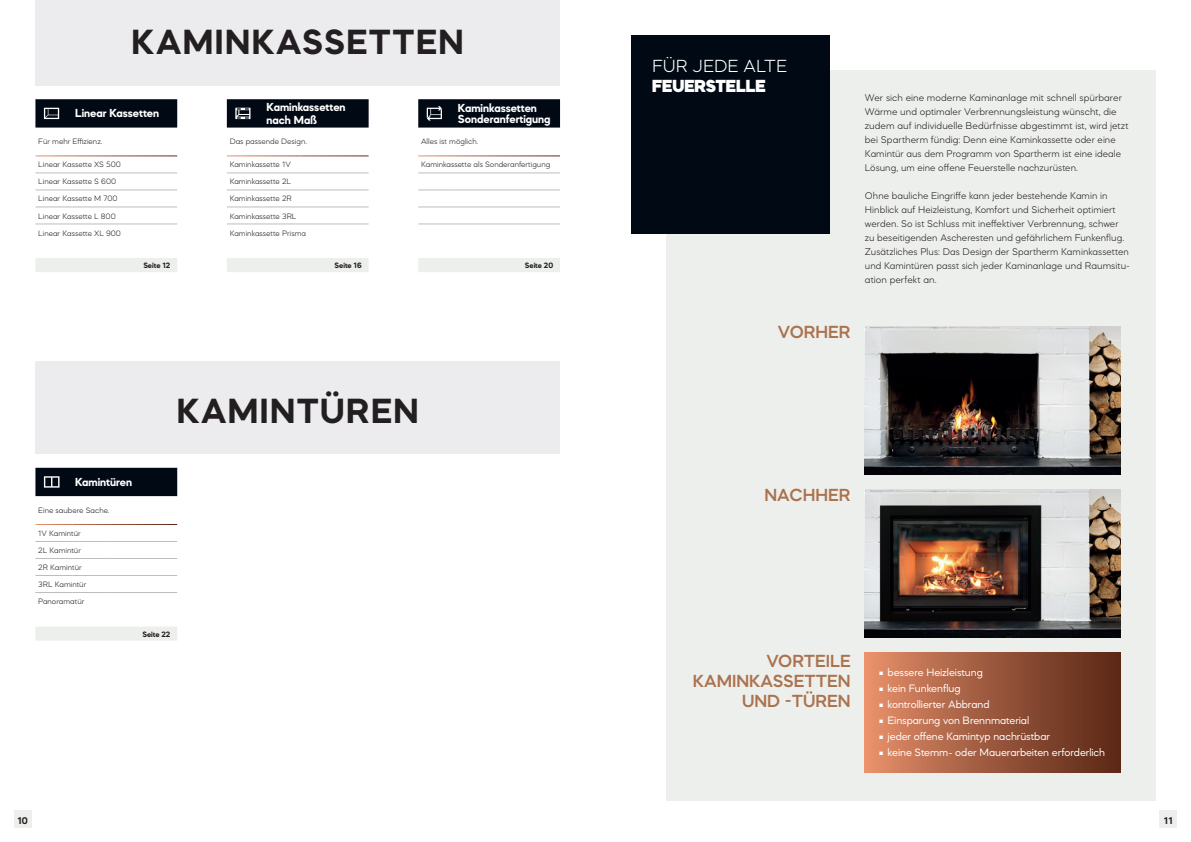
<style>
.page{position:relative;width:1191px;height:842px;background:#fff}
.page>*{position:absolute;margin:0;border:0;box-sizing:border-box;transform-origin:0 0}
.t1{font:700 36px "Mazzard M";letter-spacing:.04em;color:#231f20}
.t2{font:600 18px/20px "Mazzard M";color:#ab724e;text-align:right}
.t3{font:300 18px "Mazzard M";color:#fff}
.t4{font:900 18px "Mazzard M";color:#fff}
.t5{font:700 12px/13px "Mazzard M";color:#fff}
.t6{font:11px "Mazzard M";letter-spacing:-.005em;color:#fff}
.t7{font:300 10px/14px "Mazzard M";letter-spacing:.005em;color:#231f20}
.t8{font:700 10px "Mazzard M";color:#231f20}
.t9{font:300 8px/16.9px "Mazzard M";color:#231f20}
.t10{font:700 8px "Mazzard M";color:#231f20}
.s1{font-weight:300;font-size:5px}
</style>
<div class="page">
<div style="left:666px;top:71px;width:489px;height:730px;background:#edefed"></div>
<img style="left:865px;top:402px;width:255px;height:73px">
<img style="left:865px;top:577px;width:255px;height:61px">
<svg style="left:865px;top:326px;width:255px;height:76px"></svg>
<img style="left:865px;top:489px;width:255px;height:88px">
<div style="left:865px;top:652px;width:255px;height:120px;background:linear-gradient(to right,#e48e69,#562514)"></div>
<div style="left:35px;top:361px;width:525px;height:93px;background:#ececee"></div>
<div style="left:35px;top:0;width:525px;height:85px;background:#ececee"></div>
<div style="left:35px;top:258px;width:142px;height:14px;background:#edefed"></div>
<hr style="left:35px;top:173px;width:37px;height:1px;background:#bcbdc0">
<hr style="left:72px;top:173px;width:37px;height:1px;background:#bcbdc0">
<hr style="left:109px;top:173px;width:68px;height:1px;background:#bcbdc0">
<hr style="left:35px;top:190px;width:37px;height:1px;background:#bcbdc0">
<hr style="left:72px;top:190px;width:37px;height:1px;background:#bcbdc0">
<hr style="left:109px;top:190px;width:68px;height:1px;background:#bcbdc0">
<hr style="left:35px;top:207px;width:37px;height:1px;background:#bcbdc0">
<hr style="left:72px;top:207px;width:37px;height:1px;background:#bcbdc0">
<hr style="left:109px;top:207px;width:68px;height:1px;background:#bcbdc0">
<hr style="left:35px;top:224px;width:37px;height:1px;background:#bcbdc0">
<hr style="left:72px;top:224px;width:37px;height:1px;background:#bcbdc0">
<hr style="left:109px;top:224px;width:68px;height:1px;background:#bcbdc0">
<svg style="left:35px;top:99px;width:142px;height:29px;background:#0b141e"></svg>
<div style="left:35px;top:627px;width:142px;height:14px;background:#edefed"></div>
<hr style="left:35px;top:541px;width:37px;height:1px;background:#bcbdc0">
<hr style="left:72px;top:541px;width:37px;height:1px;background:#bcbdc0">
<hr style="left:109px;top:541px;width:68px;height:1px;background:#bcbdc0">
<hr style="left:35px;top:558px;width:37px;height:1px;background:#bcbdc0">
<hr style="left:72px;top:558px;width:37px;height:1px;background:#bcbdc0">
<hr style="left:109px;top:558px;width:68px;height:1px;background:#bcbdc0">
<hr style="left:35px;top:575px;width:37px;height:1px;background:#bcbdc0">
<hr style="left:72px;top:575px;width:37px;height:1px;background:#bcbdc0">
<hr style="left:109px;top:575px;width:68px;height:1px;background:#bcbdc0">
<hr style="left:35px;top:592px;width:37px;height:1px;background:#bcbdc0">
<hr style="left:72px;top:592px;width:37px;height:1px;background:#bcbdc0">
<hr style="left:109px;top:592px;width:68px;height:1px;background:#bcbdc0">
<div style="left:35px;top:468px;width:142px;height:28px;background:#010a14"></div>
<div style="left:227px;top:258px;width:142px;height:14px;background:#edefed"></div>
<hr style="left:227px;top:173px;width:37px;height:1px;background:#bcbdc0">
<hr style="left:264px;top:173px;width:36px;height:1px;background:#bcbdc0">
<hr style="left:300px;top:173px;width:69px;height:1px;background:#bcbdc0">
<hr style="left:227px;top:190px;width:37px;height:1px;background:#bcbdc0">
<hr style="left:264px;top:190px;width:36px;height:1px;background:#bcbdc0">
<hr style="left:300px;top:190px;width:69px;height:1px;background:#bcbdc0">
<hr style="left:227px;top:207px;width:37px;height:1px;background:#bcbdc0">
<hr style="left:264px;top:207px;width:36px;height:1px;background:#bcbdc0">
<hr style="left:300px;top:207px;width:69px;height:1px;background:#bcbdc0">
<hr style="left:227px;top:224px;width:37px;height:1px;background:#bcbdc0">
<hr style="left:264px;top:224px;width:36px;height:1px;background:#bcbdc0">
<hr style="left:300px;top:224px;width:69px;height:1px;background:#bcbdc0">
<svg style="left:227px;top:99px;width:142px;height:29px;background:#0c151e"></svg>
<div style="left:418px;top:258px;width:142px;height:14px;background:#edefed"></div>
<hr style="left:418px;top:173px;width:37px;height:1px;background:#bcbdc0">
<hr style="left:455px;top:173px;width:37px;height:1px;background:#bcbdc0">
<hr style="left:492px;top:173px;width:68px;height:1px;background:#bcbdc0">
<hr style="left:418px;top:190px;width:37px;height:1px;background:#bcbdc0">
<hr style="left:455px;top:190px;width:37px;height:1px;background:#bcbdc0">
<hr style="left:492px;top:190px;width:68px;height:1px;background:#bcbdc0">
<hr style="left:418px;top:207px;width:37px;height:1px;background:#bcbdc0">
<hr style="left:455px;top:207px;width:37px;height:1px;background:#bcbdc0">
<hr style="left:492px;top:207px;width:68px;height:1px;background:#bcbdc0">
<hr style="left:418px;top:224px;width:37px;height:1px;background:#bcbdc0">
<hr style="left:455px;top:224px;width:37px;height:1px;background:#bcbdc0">
<hr style="left:492px;top:224px;width:68px;height:1px;background:#bcbdc0">
<svg style="left:418px;top:99px;width:142px;height:29px;background:#0c141e"></svg>
<div style="left:631px;top:35px;width:198px;height:199px;background:#010a14"></div>
<div style="left:14px;top:811px;width:17px;height:17px;background:#edefed"></div>
<div style="left:1159px;top:811px;width:17px;height:17px;background:#edefed"></div>
<h1 class="t1" style="left:132px;top:22px;width:334px">KAMINKASSETTEN</h1>
<p class="t5" style="left:75px;top:107px;width:85px">Linear Kassetten</p>
<p class="t9" style="left:38px;top:133px;width:66px">Für mehr Effizienz.</p>
<p class="t9" style="left:38px;top:156px;width:84px">Linear Kassette XS 500<br>Linear Kassette S 600<br>Linear Kassette M 700</p>
<p class="t9" style="left:38px;top:208px;width:84px">Linear Kassette L 800<br>Linear Kassette XL 900</p>
<p class="t10" style="left:143px;top:261px;width:28px">Seite 12</p>
<p class="t5" style="left:266px;top:101px;width:80px">Kaminkassetten nach Maß</p>
<p class="t9" style="left:230px;top:133px;width:79px">Das passende Design.</p>
<p class="t9" style="left:230px;top:156px;width:64px">Kaminkassette 1V<br>Kaminkassette 2L<br>Kaminkassette 2R</p>
<p class="t9" style="left:230px;top:208px;width:78px">Kaminkassette 3RL<br>Kaminkassette Prisma</p>
<p class="t10" style="left:334px;top:261px;width:29px">Seite 16</p>
<p class="t5" style="left:458px;top:103px;width:94px;line-height:11px">Kaminkassetten<br>Sonderanfertigung</p>
<p class="t9" style="left:421px;top:133px;width:59px">Alles ist möglich.</p>
<p class="t9" style="left:421px;top:156px;width:131px">Kaminkassette als Sonderanfertigung</p>
<p class="t10" style="left:525px;top:261px;width:30px">Seite 20</p>
<h1 class="t1" style="left:177px;top:391px;width:244px">KAMINTÜREN</h1>
<p class="t5" style="left:75px;top:476px;width:59px">Kamintüren</p>
<p class="t9" style="left:38px;top:502px;width:73px">Eine saubere Sache.</p>
<p class="t9" style="left:38px;top:525px;width:44px">1V Kamintür<br>2L Kamintür</p>
<p class="t9" style="left:38px;top:560px;width:50px;line-height:16.3px">2R Kamintür<br>3RL Kamintür</p>
<p class="t9" style="left:38px;top:594px;width:48px">Panoramatür</p>
<p class="t10" style="left:142px;top:630px;width:29px">Seite 22</p>
<h2 class="t3" style="left:652px;top:57px;width:136px">FÜR JEDE ALTE</h2>
<h2 class="t4" style="left:652px;top:77px;width:115px">FEUERSTELLE</h2>
<p class="t7" style="left:865px;top:91px;width:265px">Wer sich eine moderne Kaminanlage mit schnell spürbarer Wärme und optimaler Verbrennungsleistung wünscht, die zudem auf individuelle Bedürfnisse abgestimmt ist, wird jetzt bei Spartherm fündig: Denn eine Kaminkassette oder eine Kamintür aus dem Programm von Spartherm ist eine ideale Lösung, um eine offene Feuerstelle nachzurüsten.</p>
<p class="t7" style="left:865px;top:189px;width:267px">Ohne bauliche Eingriffe kann jeder bestehende Kamin in Hinblick auf Heizleistung, Komfort und Sicherheit optimiert werden. So ist Schluss mit ineffektiver Verbrennung, schwer zu beseitigenden Ascheresten und gefährlichem Funkenflug.<br>Zusätzliches Plus: Das Design der Spartherm Kaminkassetten und Kamintüren passt sich jeder Kaminanlage und Raumsitu&shy;ation perfekt an.</p>
<h2 class="t2" style="left:778px;top:322px;width:74px">VORHER</h2>
<h2 class="t2" style="left:764px;top:485px;width:88px">NACHHER</h2>
<h2 class="t2" style="left:693px;top:651px;width:159px">VORTEILE<br>KAMINKASSETTEN<br>UND -TÜREN</h2>
<p class="t6" style="left:879px;top:666px;width:105px"><span class="s1">■</span> bessere Heizleistung</p>
<p class="t6" style="left:879px;top:682px;width:83px"><span class="s1">■</span> kein Funkenflug</p>
<p class="t6" style="left:879px;top:698px;width:112px"><span class="s1">■</span> kontrollierter Abbrand</p>
<p class="t6" style="left:879px;top:714px;width:152px"><span class="s1">■</span> Einsparung von Brennmaterial</p>
<p class="t6" style="left:879px;top:730px;width:172px"><span class="s1">■</span> jeder offene Kamintyp nachrüstbar</p>
<p class="t6" style="left:879px;top:746px;width:228px"><span class="s1">■</span> keine Stemm- oder Mauerarbeiten erforderlich</p>
<p class="t8" style="left:17px;top:815px;width:12px">10</p>
<p class="t8" style="left:1163px;top:815px;width:10px">11</p>
</div>
